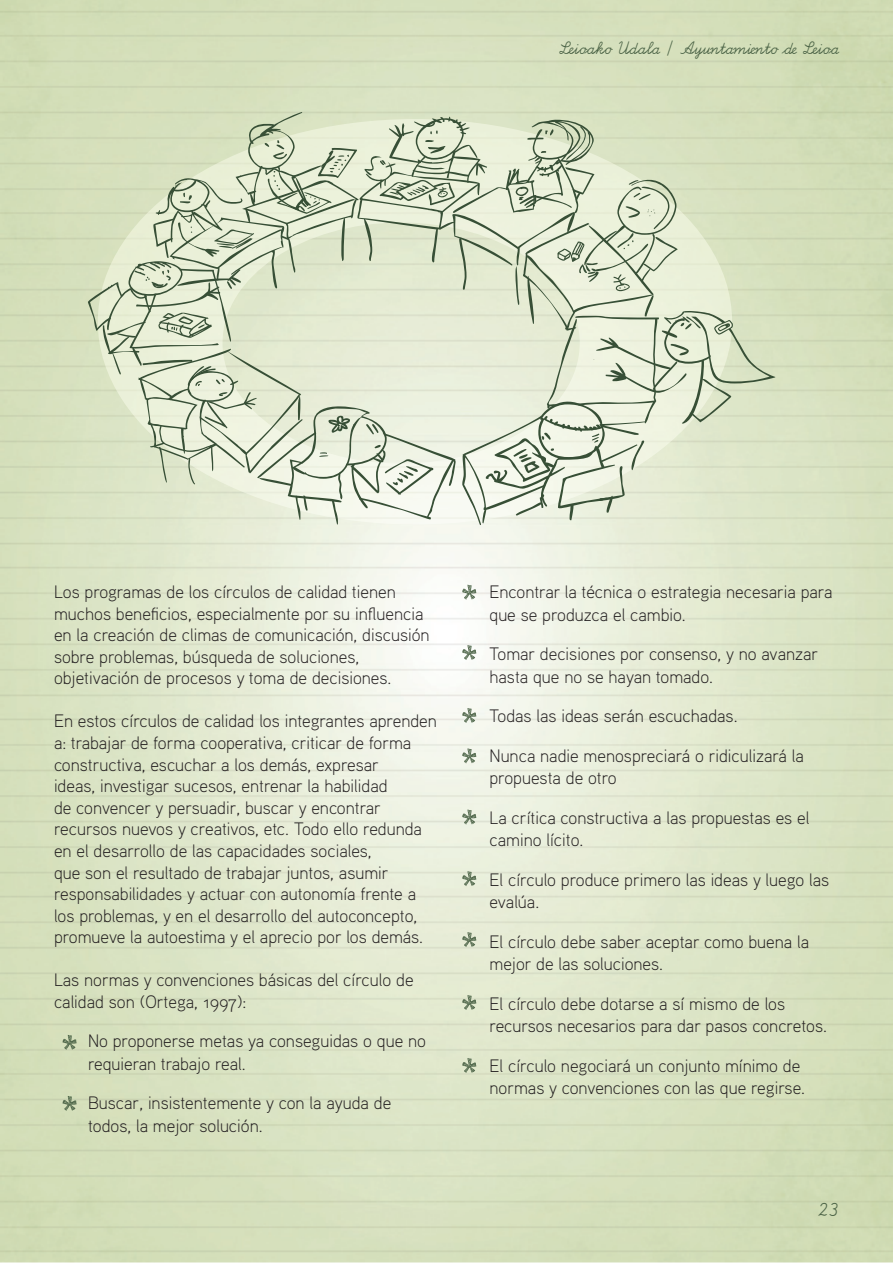
<style>
.page{position:relative;width:893px;height:1263px;background:#fff}
.page>*{position:absolute;margin:0;border:0;box-sizing:border-box;transform-origin:0 0}
.t1{font:21px "LA El";color:#4b6346}
.t2{font:18px/21.6px "Aaux Pro Light OSF";color:#231f20}
.t3{font:18px "LA El";color:#4b6346}
</style>
<div class="page">
<svg style="left:62px;top:1035px;width:15px;height:15px"></svg>
<svg style="left:62px;top:1096px;width:15px;height:15px"></svg>
<svg style="left:462px;top:585px;width:14px;height:15px"></svg>
<svg style="left:462px;top:645px;width:14px;height:15px"></svg>
<svg style="left:462px;top:708px;width:14px;height:15px"></svg>
<svg style="left:462px;top:748px;width:14px;height:15px"></svg>
<svg style="left:462px;top:809px;width:14px;height:15px"></svg>
<svg style="left:462px;top:871px;width:14px;height:15px"></svg>
<svg style="left:462px;top:932px;width:14px;height:15px"></svg>
<svg style="left:462px;top:995px;width:14px;height:15px"></svg>
<svg style="left:462px;top:1058px;width:14px;height:15px"></svg>
<svg style="left:88px;top:112px;width:687px;height:413px;background:#d8dfc7"></svg>
<p class="t3" style="left:559px;top:38px;width:282px">Leioako Udala / Ayuntamiento de Leioa</p>
<p class="t2" style="left:54px;top:580px;width:377px">Los programas de los círculos de calidad tienen muchos beneficios, especialmente por su influencia en la creación de climas de comunicación, discusión sobre problemas, búsqueda de soluciones, objetivación de procesos y toma de decisiones.</p>
<p class="t2" style="left:54px;top:710px;width:384px">En estos círculos de calidad los integrantes aprenden a: trabajar de forma cooperativa, criticar de forma constructiva, escuchar a los demás, expresar<br>ideas, investigar sucesos, entrenar la habilidad<br>de convencer y persuadir, buscar y encontrar recursos nuevos y creativos, etc. Todo ello redunda en el desarrollo de las capacidades sociales,<br>que son el resultado de trabajar juntos, asumir responsabilidades y actuar con autonomía frente a los problemas, y en el desarrollo del autoconcepto, promueve la autoestima y el aprecio por los demás.</p>
<p class="t2" style="left:54px;top:968px;width:361px">Las normas y convenciones básicas del círculo de calidad son (Ortega, 1997):</p>
<p class="t2" style="left:88px;top:1029px;width:339px;line-height:22.5px">No proponerse metas ya conseguidas o que no requieran trabajo real.</p>
<p class="t2" style="left:88px;top:1091px;width:305px;line-height:22.5px">Buscar, insistentemente y con la ayuda de todos, la mejor solución.</p>
<p class="t2" style="left:489px;top:580px;width:344px;line-height:22.5px">Encontrar la técnica o estrategia necesaria para que se produzca el cambio.</p>
<p class="t2" style="left:489px;top:642px;width:330px;line-height:22.5px">Tomar decisiones por consenso, y no avanzar hasta que no se hayan tomado.</p>
<p class="t2" style="left:489px;top:695px;width:316px;line-height:39.5px">Todas las ideas serán escuchadas.<br>Nunca nadie menospreciará o ridiculizará la</p>
<p class="t2" style="left:489px;top:757px;width:321px;line-height:39.5px">propuesta de otro<br>La crítica constructiva a las propuestas es el</p>
<p class="t2" style="left:489px;top:819px;width:341px;line-height:39.5px">camino lícito.<br>El círculo produce primero las ideas y luego las</p>
<p class="t2" style="left:489px;top:881px;width:321px;line-height:39.5px">evalúa.<br>El círculo debe saber aceptar como buena la</p>
<p class="t2" style="left:489px;top:943px;width:297px;line-height:39.5px">mejor de las soluciones.<br>El círculo debe dotarse a sí mismo de los</p>
<p class="t2" style="left:489px;top:1005px;width:339px;line-height:39.5px">recursos necesarios para dar pasos concretos.<br>El círculo negociará un conjunto mínimo de</p>
<p class="t2" style="left:489px;top:1076px;width:317px">normas y convenciones con las que regirse.</p>
<p class="t1" style="left:818px;top:1197px;width:23px">23</p>
</div>
